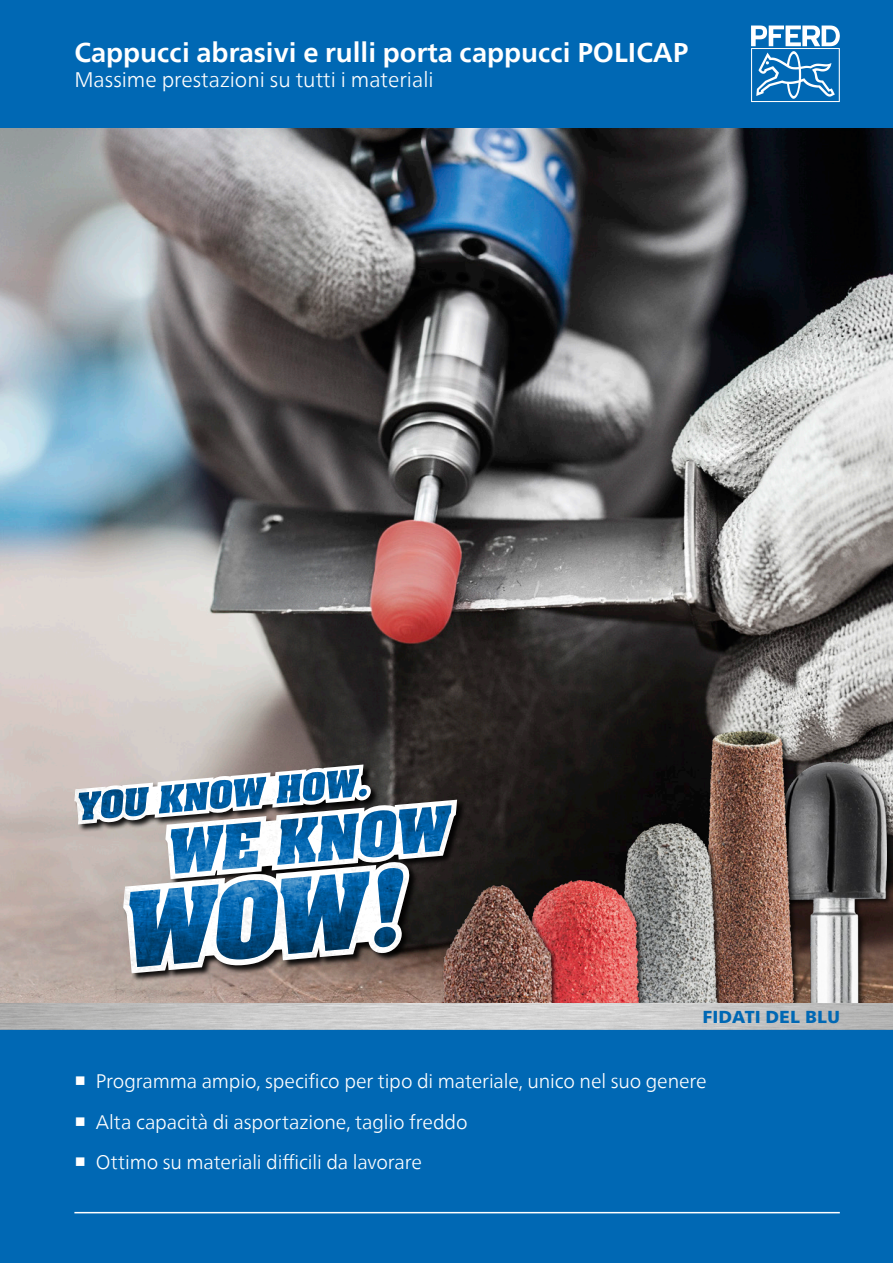
<style>
.page{position:relative;width:893px;height:1263px;background:#fff}
.page>*{position:absolute;margin:0;border:0;box-sizing:border-box;transform-origin:0 0}
.Ausgabenamen_Katalog{font:700 27px "Neue Frutiger World";color:#fff}
.Ausgabenamen_Katalog-2{font:300 21px "Neue Frutiger World";color:#fff}
.t1{font:300 19.5px "Neue Frutiger World";letter-spacing:-.01em;color:#fff}
.FT{font:900 17.25px "Neue Frutiger World";letter-spacing:.035em;color:#0068b4}
.s1{font-family:"Arial Unicode MS";font-weight:700}
</style>
<div class="page">
<img style="left:0;top:128px;width:893px;height:875px">
<div style="left:779px;top:761px;width:114px;height:446px;background:#000;opacity:.75"></div>
<img style="left:801px;top:763px;width:85px;height:240px">
<div style="left:701px;top:731px;width:100px;height:292px;background:#000;opacity:.75"></div>
<img style="left:702px;top:732px;width:92px;height:271px">
<div style="left:620px;top:822px;width:104px;height:198px;background:#000;opacity:.75"></div>
<img style="left:621px;top:823px;width:96px;height:180px">
<div style="left:527px;top:879px;width:119px;height:145px;background:#000;opacity:.75"></div>
<img style="left:528px;top:880px;width:111px;height:123px">
<div style="left:440px;top:884px;width:119px;height:139px;background:#000;opacity:.75"></div>
<img style="left:441px;top:885px;width:111px;height:118px">
<div style="left:75px;top:765px;width:391px;height:217px;background:#000;opacity:.9"></div>
<svg style="left:74px;top:764px;width:383px;height:209px"></svg>
<img style="left:210px;top:769px;width:149px;height:40px">
<div style="left:0;top:1029px;width:893px;height:234px;background:#0068b4"></div>
<hr style="left:74px;top:1212px;width:766px;height:1px;background:#fff">
<svg style="left:0;top:1003px;width:893px;height:26px;background:#c7c6c6"></svg>
<div style="left:0;top:0;width:893px;height:128px;background:#0068b4"></div>
<svg style="left:751px;top:26px;width:89px;height:76px"></svg>
<p class="Ausgabenamen_Katalog" style="left:74px;top:28px;width:615px">Cappucci abrasivi e rulli porta cappucci POLICAP</p>
<p class="Ausgabenamen_Katalog-2" style="left:74px;top:63px;width:361px">Massime prestazioni su tutti i materiali</p>
<p class="FT" style="left:703px;top:1007px;width:139px">FIDATI DEL BLU</p>
<p class="t1" style="left:74px;top:1066px;width:634px"><span class="s1">■</span> Programma ampio, specifico per tipo di materiale, unico nel suo genere</p>
<p class="t1" style="left:74px;top:1107px;width:395px"><span class="s1">■</span> Alta capacità di asportazione, taglio freddo</p>
<p class="t1" style="left:74px;top:1147px;width:349px"><span class="s1">■</span> Ottimo su materiali difficili da lavorare</p>
</div>
